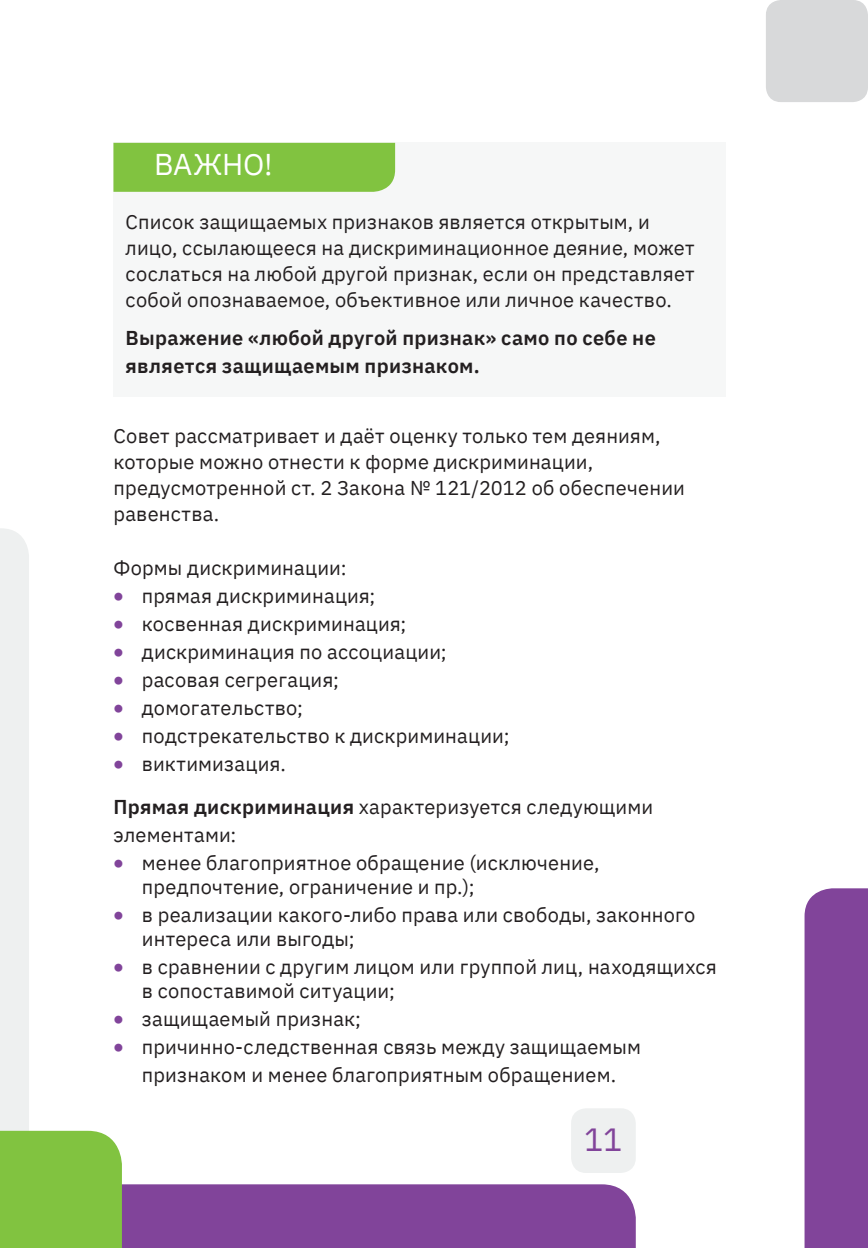
<style>
.page{position:relative;width:868px;height:1248px;background:#fff}
.page>*{position:absolute;margin:0;border:0;box-sizing:border-box;transform-origin:0 0}
.t1{font:32px "IBM Plex Sans";color:#81449a}
.t2{font:30px "IBM Plex Sans";letter-spacing:-.01em;color:#fff}
.t3{font:20px/26px "IBM Plex Sans";letter-spacing:.01em;color:#231f20}
.t4{font:600 20px/28px "IBM Plex Sans";letter-spacing:.015em;color:#231f20}
.s1{color:#81449a}
.s2{font-weight:600}
</style>
<div class="page">
<div style="left:804px;top:888px;width:63px;height:359px;background:#81449a"></div>
<div style="left:765px;top:0;width:102px;height:102px;background:#d8d9da;border-radius:15px"></div>
<div style="left:113px;top:142px;width:613px;height:254px;background:#f6f7f7"></div>
<div style="left:113px;top:143px;width:282px;height:49px;background:#81c340"></div>
<svg style="left:0;top:528px;width:635px;height:719px"></svg>
<h2 class="t2" style="left:154px;top:142px;width:120px">ВАЖНО!</h2>
<p class="t3" style="left:126px;top:207px;width:570px">Список защищаемых признаков является открытым, и лицо, ссылающееся на дискриминационное деяние, может сослаться на любой другой признак, если он представляет собой опознаваемое, объективное или личное качество.</p>
<p class="t4" style="left:126px;top:322px;width:531px">Выражение «любой другой признак» само по себе не является защищаемым признаком.</p>
<p class="t3" style="left:113px;top:421px;width:573px">Совет рассматривает и даёт оценку только тем деяниям, которые можно отнести к форме дискриминации, предусмотренной ст. 2 Закона № 121/2012 об обеспечении равенства.</p>
<p class="t3" style="left:113px;top:553px;width:235px">Формы дискриминации:</p>
<p class="t3" style="left:113px;top:581px;width:263px"><span class="s1">•</span> прямая дискриминация;</p>
<p class="t3" style="left:113px;top:609px;width:294px"><span class="s1">•</span> косвенная дискриминация;</p>
<p class="t3" style="left:113px;top:637px;width:335px"><span class="s1">•</span> дискриминация по ассоциации;</p>
<p class="t3" style="left:113px;top:665px;width:227px"><span class="s1">•</span> расовая сегрегация;</p>
<p class="t3" style="left:113px;top:693px;width:191px"><span class="s1">•</span> домогательство;</p>
<p class="t3" style="left:113px;top:721px;width:397px"><span class="s1">•</span> подстрекательство к дискриминации;</p>
<p class="t3" style="left:113px;top:740px;width:541px;line-height:43px"><span class="s1">•</span> виктимизация.<br><span class="s2">Прямая дискриминация</span> характеризуется следующими</p>
<p class="t3" style="left:113px;top:820px;width:124px">элементами:</p>
<p class="t3" style="left:142px;top:849px;width:459px;line-height:24px;text-indent:-28px"><span class="s1">•</span> менее благоприятное обращение (исключение, предпочтение, ограничение и пр.);</p>
<p class="t3" style="left:142px;top:901px;width:555px;line-height:24px;text-indent:-28px"><span class="s1">•</span> в реализации какого-либо права или свободы, законного интереса или выгоды;</p>
<p class="t3" style="left:142px;top:953px;width:576px;line-height:24px;text-indent:-28px"><span class="s1">•</span> в сравнении с другим лицом или группой лиц, находящихся в сопоставимой ситуации;</p>
<p class="t3" style="left:113px;top:1004px;width:249px"><span class="s1">•</span> защищаемый признак;</p>
<p class="t3" style="left:113px;top:1031px;width:529px;line-height:28px;text-align:center"><span class="s1">•</span> причинно-следственная связь между защищаемым признаком и менее благоприятным обращением.</p>
<h1 class="t1" style="left:584px;top:1114px;width:40px">11</h1>
</div>
